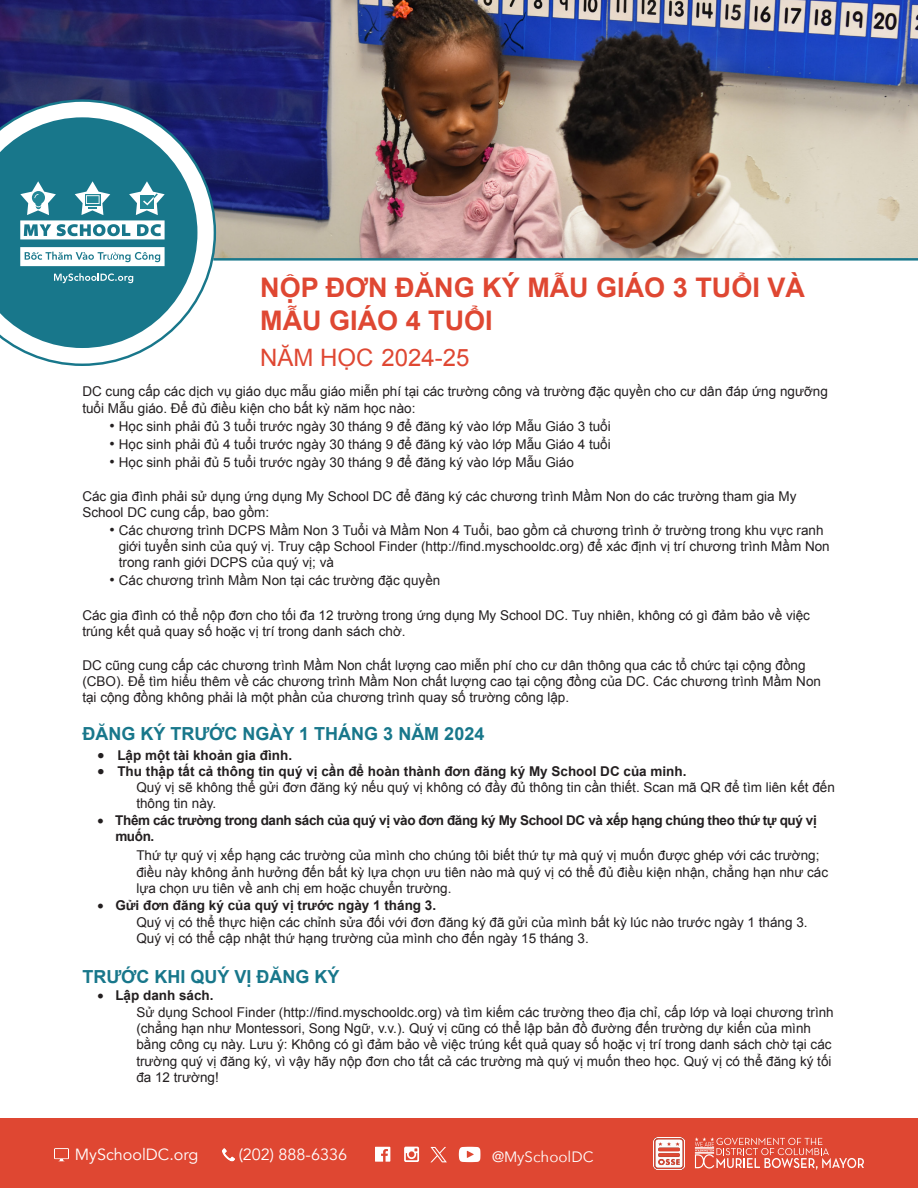
<style>
.page{position:relative;width:918px;height:1188px;background:#fff}
.page>*{position:absolute;margin:0;border:0;box-sizing:border-box;transform-origin:0 0}
.t1{font:700 27px/33px "Arial";color:#df4732}
.t2{font:24px "Arial";color:#df4732}
.t3{font:700 18px "Arial";color:#18778b}
.t4{font:16.2px "Avenir";color:#fff}
.t5{font:15px "Avenir Next";color:#fff}
.t6{font:13.5px/16.2px "Arial";color:#231f20}
.t7{font:700 13.5px "Arial";color:#231f20}
.t8{font:700 13.5px/16.2px "Arial";letter-spacing:-.03em;color:#231f20}
.s1{font-size:15px}
</style>
<div class="page">
<img style="left:0;top:0;width:918px;height:258px">
<div style="left:0;top:1119px;width:918px;height:69px;background:#df4732"></div>
<svg style="left:695px;top:1137px;width:169px;height:33px"></svg>
<img style="left:653px;top:1137px;width:31px;height:33px">
<svg style="left:0;top:99px;width:216px;height:267px"></svg>
<svg style="left:0;top:117px;width:197px;height:231px;fill:#18778b"></svg>
<svg style="left:54px;top:273px;width:79px;height:10px"></svg>
<svg style="left:20px;top:247px;width:145px;height:19px"></svg>
<svg style="left:20px;top:181px;width:145px;height:58px"></svg>
<hr style="left:213px;top:258px;width:705px;height:3px;background:#18778b">
<svg style="left:54px;top:1148px;width:15px;height:14px"></svg>
<svg style="left:222px;top:1148px;width:13px;height:14px"></svg>
<svg style="left:404px;top:1147px;width:15px;height:15px"></svg>
<svg style="left:375px;top:1147px;width:15px;height:15px"></svg>
<svg style="left:459px;top:1147px;width:21px;height:15px"></svg>
<svg style="left:430px;top:1147px;width:17px;height:15px"></svg>
<p class="t1" style="left:260px;top:272px;width:546px">NỘP ĐƠN ĐĂNG KÝ MẪU GIÁO 3 TUỔI VÀ<br>MẪU GIÁO 4 TUỔI</p>
<p class="t2" style="left:260px;top:342px;width:211px">NĂM HỌC 2024-25</p>
<p class="t6" style="left:82px;top:384px;width:747px">DC cung cấp các dịch vụ giáo dục mẫu giáo miễn phí tại các trường công và trường đặc quyền cho cư dân đáp ứng ngưỡng tuổi Mẫu giáo. Để đủ điều kiện cho bất kỳ năm học nào:</p>
<p class="t6" style="left:109px;top:418px;width:503px"><span class="s1">•</span> Học sinh phải đủ 3 tuổi trước ngày 30 tháng 9 để đăng ký vào lớp Mẫu Giáo 3 tuổi</p>
<p class="t6" style="left:109px;top:436px;width:503px"><span class="s1">•</span> Học sinh phải đủ 4 tuổi trước ngày 30 tháng 9 để đăng ký vào lớp Mẫu Giáo 4 tuổi</p>
<p class="t6" style="left:109px;top:454px;width:466px"><span class="s1">•</span> Học sinh phải đủ 5 tuổi trước ngày 30 tháng 9 để đăng ký vào lớp Mẫu Giáo</p>
<p class="t6" style="left:82px;top:488px;width:716px">Các gia đình phải sử dụng ứng dụng My School DC để đăng ký các chương trình Mầm Non do các trường tham gia My<br>School DC cung cấp, bao gồm:</p>
<p class="t6" style="left:119px;top:522px;width:713px;text-indent:-9px"><span class="s1">•</span> Các chương trình DCPS Mầm Non 3 Tuổi và Mầm Non 4 Tuổi, bao gồm cả chương trình ở trường trong khu vực ranh giới tuyển sinh của quý vị. Truy cập School Finder (http://find.myschooldc.org) để xác định vị trí chương trình Mầm Non trong ranh giới DCPS của quý vị; và</p>
<p class="t6" style="left:109px;top:573px;width:333px"><span class="s1">•</span> Các chương trình Mầm Non tại các trường đặc quyền</p>
<p class="t6" style="left:82px;top:607px;width:729px">Các gia đình có thể nộp đơn cho tối đa 12 trường trong ứng dụng My School DC. Tuy nhiên, không có gì đảm bảo về việc trúng kết quả quay số hoặc vị trí trong danh sách chờ.</p>
<p class="t6" style="left:82px;top:657px;width:740px">DC cũng cung cấp các chương trình Mầm Non chất lượng cao miễn phí cho cư dân thông qua các tổ chức tại cộng đồng (CBO). Để tìm hiểu thêm về các chương trình Mầm Non chất lượng cao tại cộng đồng của DC. Các chương trình Mầm Non tại cộng đồng không phải là một phần của chương trình quay số trường công lập.</p>
<p class="t3" style="left:82px;top:722px;width:404px">ĐĂNG KÝ TRƯỚC NGÀY 1 THÁNG 3 NĂM 2024</p>
<p class="t7" style="left:97px;top:746px;width:196px">• Lập một tài khoản gia đình.</p>
<p class="t7" style="left:97px;top:762px;width:591px">• Thu thập tất cả thông tin quý vị cần để hoàn thành đơn đăng ký My School DC của minh.</p>
<p class="t6" style="left:136px;top:779px;width:700px">Quý vị sẽ không thể gửi đơn đăng ký nếu quý vị không có đầy đủ thông tin cần thiết. Scan mã QR để tìm liên kết đến thông tin này.</p>
<p class="t8" style="left:115px;top:813px;width:703px;text-indent:-18px">• Thêm các trường trong danh sách của quý vị vào đơn đăng ký My School DC và xếp hạng chúng theo thứ tự quý vị muốn.</p>
<p class="t6" style="left:136px;top:848px;width:693px">Thứ tự quý vị xếp hạng các trường của mình cho chúng tôi biết thứ tự mà quý vị muốn được ghép với các trường; điều này không ảnh hưởng đến bất kỳ lựa chọn ưu tiên nào mà quý vị có thể đủ điều kiện nhận, chẳng hạn như các lựa chọn ưu tiên về anh chị em hoặc chuyển trường.</p>
<p class="t7" style="left:97px;top:896px;width:340px">• Gửi đơn đăng ký của quý vị trước ngày 1 tháng 3.</p>
<p class="t6" style="left:136px;top:914px;width:673px">Quý vị có thể thực hiện các chỉnh sửa đối với đơn đăng ký đã gửi của mình bất kỳ lúc nào trước ngày 1 tháng 3.<br>Quý vị có thể cập nhật thứ hạng trường của mình cho đến ngày 15 tháng 3.</p>
<p class="t3" style="left:82px;top:965px;width:259px">TRƯỚC KHI QUÝ VỊ ĐĂNG KÝ</p>
<p class="t7" style="left:97px;top:986px;width:118px">• Lập danh sách.</p>
<p class="t6" style="left:136px;top:1004px;width:699px">Sử dụng School Finder (http://find.myschooldc.org) và tìm kiếm các trường theo địa chỉ, cấp lớp và loại chương trình (chẳng hạn như Montessori, Song Ngữ, v.v.). Quý vị cũng có thể lập bản đồ đường đến trường dự kiến của mình bằng công cụ này. Lưu ý: Không có gì đảm bảo về việc trúng kết quả quay số hoặc vị trí trong danh sách chờ tại các trường quý vị đăng ký, vì vậy hãy nộp đơn cho tất cả các trường mà quý vị muốn theo học. Quý vị có thể đăng ký tối đa 12 trường!</p>
<p class="t4" style="left:75px;top:1145px;width:125px">MySchoolDC.org</p>
<p class="t4" style="left:239px;top:1145px;width:110px">(202) 888-6336</p>
<p class="t5" style="left:492px;top:1144px;width:103px">@MySchoolDC</p>
</div>
